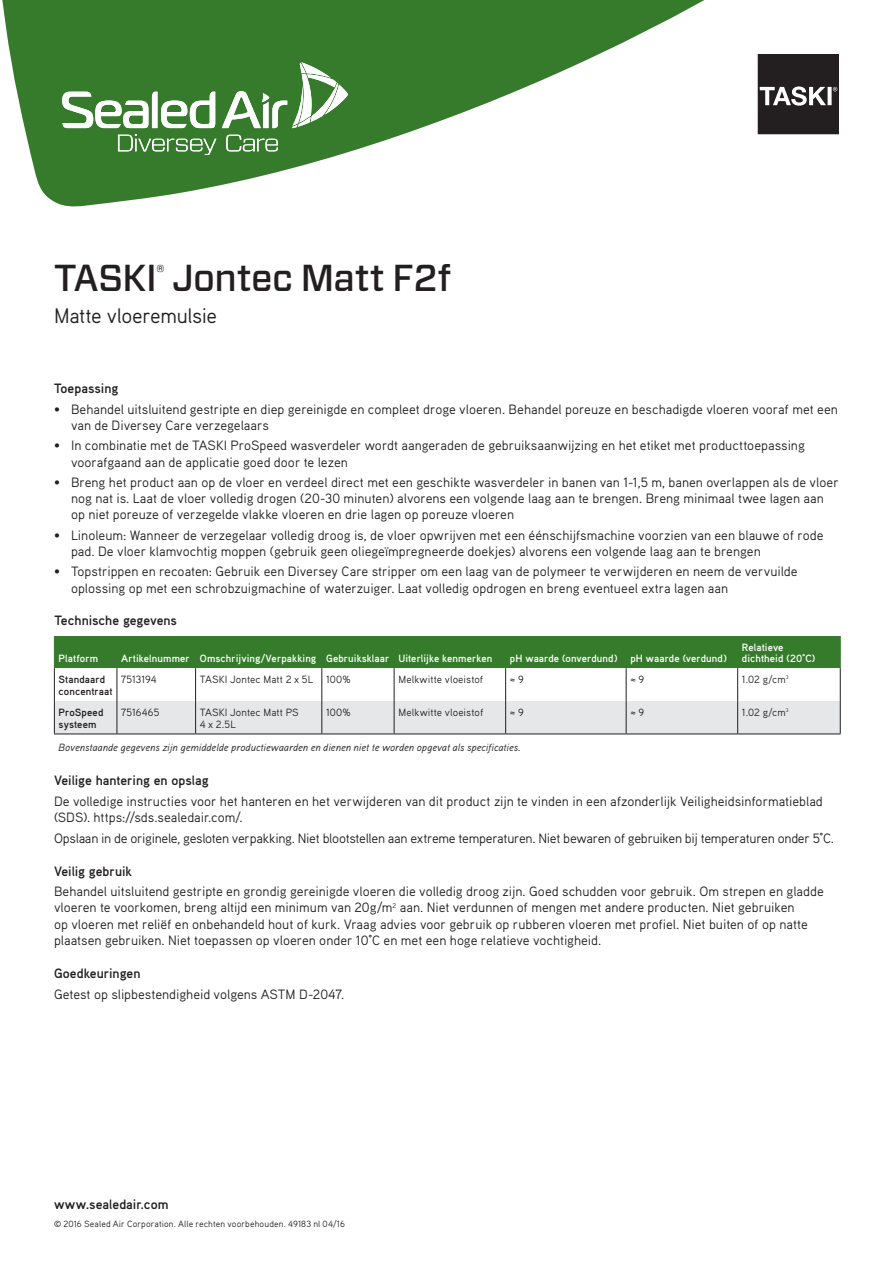
<style>
.page{position:relative;width:893px;height:1263px;background:#fff}
.page>*{position:absolute;margin:0;border:0;box-sizing:border-box;transform-origin:0 0}
.t1{font:500 37.5px "Forza";letter-spacing:-.01em;color:#231f20}
.t2{font:21px "Aaux Pro OT";letter-spacing:-.015em;color:#231f20}
.t3{font:13.5px/16.2px "Aaux Pro OT";color:#231f20}
.t4{font:13.5px "Aaux Pro OT";letter-spacing:-.025em;color:#231f20}
.t5{font:700 13.5px "Aaux Pro OT";letter-spacing:-.005em;color:#231f20}
.t6{font:700 10.5px/11.2px "Aaux Pro OT";letter-spacing:.01em;color:#fff}
.t7{font:10.5px/12px "Aaux Pro OT";letter-spacing:.01em;color:#231f20}
.t8{font:italic 10.5px "Aaux Pro OT";color:#231f20}
.t9{font:700 10.5px/12px "Aaux Pro OT";letter-spacing:.01em;color:#231f20}
.t10{font:9px "Aaux Pro OT";letter-spacing:.015em;color:#231f20}
</style>
<div class="page">
<svg style="left:2px;top:0;width:837px;height:207px"></svg>
<svg style="left:758px;top:54px;width:81px;height:80px;background:#393637"></svg>
<svg style="left:62px;top:92px;width:153px;height:36px"></svg>
<svg style="left:222px;top:62px;width:126px;height:66px"></svg>
<svg style="left:118px;top:134px;width:98px;height:21px;background:#62985a"></svg>
<svg style="left:226px;top:135px;width:52px;height:16px"></svg>
<div style="left:55px;top:636px;width:785px;height:32px;background:#357b2b"></div>
<svg style="left:54px;top:668px;width:786px;height:67px"></svg>
<div style="left:55px;top:701px;width:785px;height:32px;background:#e6e7e9"></div>
<hr style="left:117px;top:668px;width:1px;height:33px;background:#231f20">
<hr style="left:195px;top:668px;width:1px;height:33px;background:#231f20">
<hr style="left:321px;top:668px;width:1px;height:33px;background:#231f20">
<hr style="left:394px;top:668px;width:1px;height:33px;background:#231f20">
<hr style="left:117px;top:701px;width:1px;height:32px;background:#231f20">
<hr style="left:195px;top:701px;width:1px;height:32px;background:#231f20">
<hr style="left:321px;top:701px;width:1px;height:32px;background:#231f20">
<hr style="left:394px;top:701px;width:1px;height:32px;background:#231f20">
<hr style="left:54px;top:668px;width:1px;height:33px;background:#231f20">
<hr style="left:54px;top:701px;width:1px;height:32px;background:#231f20">
<hr style="left:505px;top:668px;width:1px;height:33px;background:#231f20">
<hr style="left:626px;top:668px;width:1px;height:33px;background:#231f20">
<hr style="left:737px;top:668px;width:1px;height:33px;background:#231f20">
<hr style="left:840px;top:668px;width:1px;height:33px;background:#231f20">
<hr style="left:505px;top:701px;width:1px;height:32px;background:#231f20">
<hr style="left:626px;top:701px;width:1px;height:32px;background:#231f20">
<hr style="left:737px;top:701px;width:1px;height:32px;background:#231f20">
<hr style="left:840px;top:701px;width:1px;height:32px;background:#231f20">
<hr style="left:54px;top:636px;width:1px;height:32px;background:#357b2b">
<hr style="left:840px;top:636px;width:1px;height:32px;background:#357b2b">
<hr style="left:54px;top:733px;width:63px;height:1px;background:#231f20">
<hr style="left:117px;top:733px;width:79px;height:1px;background:#231f20">
<hr style="left:196px;top:733px;width:126px;height:1px;background:#231f20">
<hr style="left:322px;top:733px;width:72px;height:1px;background:#231f20">
<hr style="left:394px;top:733px;width:112px;height:1px;background:#231f20">
<hr style="left:506px;top:733px;width:120px;height:1px;background:#231f20">
<hr style="left:626px;top:733px;width:112px;height:1px;background:#231f20">
<hr style="left:738px;top:733px;width:103px;height:1px;background:#231f20">
<h1 class="t1" style="left:54px;top:253px;width:399px">TASKI<sup>®</sup> Jontec Matt F2f</h1>
<h2 class="t2" style="left:54px;top:303px;width:165px">Matte vloeremulsie</h2>
<p class="t5" style="left:54px;top:380px;width:66px">Toepassing</p>
<p class="t3" style="left:71px;top:400px;width:768px;text-indent:-17px">• Behandel uitsluitend gestripte en diep gereinigde en compleet droge vloeren. Behandel poreuze en beschadigde vloeren vooraf met een van de Diversey Care verzegelaars</p>
<p class="t3" style="left:71px;top:437px;width:735px;text-indent:-17px">• In combinatie met de TASKI ProSpeed wasverdeler wordt aangeraden de gebruiksaanwijzing en het etiket met producttoepassing voorafgaand aan de applicatie goed door te lezen</p>
<p class="t3" style="left:71px;top:474px;width:769px;text-indent:-17px">• Breng het product aan op de vloer en verdeel direct met een geschikte wasverdeler in banen van 1-1,5 m, banen overlappen als de vloer nog nat is. Laat de vloer volledig drogen (20-30 minuten) alvorens een volgende laag aan te brengen. Breng minimaal twee lagen aan op niet poreuze of verzegelde vlakke vloeren en drie lagen op poreuze vloeren</p>
<p class="t3" style="left:71px;top:527px;width:754px;text-indent:-17px">• Linoleum: Wanneer de verzegelaar volledig droog is, de vloer opwrijven met een éénschijfsmachine voorzien van een blauwe of rode pad. De vloer klamvochtig moppen (gebruik geen oliegeïmpregneerde doekjes) alvorens een volgende laag aan te brengen</p>
<p class="t3" style="left:71px;top:563px;width:728px;text-indent:-17px">• Topstrippen en recoaten: Gebruik een Diversey Care stripper om een laag van de polymeer te verwijderen en neem de vervuilde oplossing op met een schrobzuigmachine of waterzuiger. Laat volledig opdrogen en breng eventueel extra lagen aan</p>
<p class="t5" style="left:54px;top:612px;width:124px">Technische gegevens</p>
<p class="t6" style="left:59px;top:652px;width:41px">Platform</p>
<p class="t6" style="left:121px;top:652px;width:373px">Artikelnummer Omschrijving/Verpakking Gebruiksklaar Uiterlijke kenmerken</p>
<p class="t6" style="left:510px;top:652px;width:218px">pH waarde (onverdund) pH waarde (verdund)</p>
<p class="t6" style="left:742px;top:641px;width:75px">Relatieve dichtheid (20°C)</p>
<p class="t9" style="left:59px;top:673px;width:55px">Standaard concentraat</p>
<p class="t7" style="left:121px;top:673px;width:37px">7513194</p>
<p class="t7" style="left:200px;top:673px;width:152px">TASKI Jontec Matt 2 x 5L 100%</p>
<p class="t7" style="left:398px;top:673px;width:87px">Melkwitte vloeistof</p>
<p class="t7" style="left:510px;top:673px;width:15px">≈ 9</p>
<p class="t7" style="left:630px;top:673px;width:15px">≈ 9</p>
<p class="t7" style="left:742px;top:673px;width:48px">1.02 g/cm<sup>3</sup></p>
<p class="t9" style="left:59px;top:706px;width:46px">ProSpeed systeem</p>
<p class="t7" style="left:121px;top:706px;width:40px">7516465</p>
<p class="t7" style="left:200px;top:706px;width:100px">TASKI Jontec Matt PS<br>4 x 2.5L</p>
<p class="t7" style="left:326px;top:706px;width:26px">100%</p>
<p class="t7" style="left:398px;top:706px;width:87px">Melkwitte vloeistof</p>
<p class="t7" style="left:510px;top:706px;width:15px">≈ 9</p>
<p class="t7" style="left:630px;top:706px;width:15px">≈ 9</p>
<p class="t7" style="left:742px;top:706px;width:48px">1.02 g/cm<sup>3</sup></p>
<p class="t8" style="left:59px;top:741px;width:463px">Bovenstaande gegevens zijn gemiddelde productiewaarden en dienen niet te worden opgevat als specificaties.</p>
<p class="t5" style="left:54px;top:772px;width:156px">Veilige hantering en opslag</p>
<p class="t3" style="left:54px;top:793px;width:770px">De volledige instructies voor het hanteren en het verwijderen van dit product zijn te vinden in een afzonderlijk Veiligheidsinformatieblad (SDS). https://sds.sealedair.com/.</p>
<p class="t4" style="left:54px;top:829px;width:782px">Opslaan in de originele, gesloten verpakking. Niet blootstellen aan extreme temperaturen. Niet bewaren of gebruiken bij temperaturen onder 5°C.</p>
<p class="t5" style="left:54px;top:862px;width:80px">Veilig gebruik</p>
<p class="t3" style="left:54px;top:883px;width:771px">Behandel uitsluitend gestripte en grondig gereinigde vloeren die volledig droog zijn. Goed schudden voor gebruik. Om strepen en gladde vloeren te voorkomen, breng altijd een minimum van 20g/m<sup>2</sup> aan. Niet verdunnen of mengen met andere producten. Niet gebruiken<br>op vloeren met reliëf en onbehandeld hout of kurk. Vraag advies voor gebruik op rubberen vloeren met profiel. Niet buiten of op natte plaatsen gebruiken. Niet toepassen op vloeren onder 10°C en met een hoge relatieve vochtigheid.</p>
<p class="t5" style="left:54px;top:965px;width:88px">Goedkeuringen</p>
<p class="t3" style="left:54px;top:985px;width:292px">Getest op slipbestendigheid volgens ASTM D-2047.</p>
<p class="t5" style="left:54px;top:1195px;width:116px">www.sealedair.com</p>
<p class="t10" style="left:54px;top:1218px;width:292px">© 2016 Sealed Air Corporation. Alle rechten voorbehouden. 49183 nl 04/16</p>
</div>
